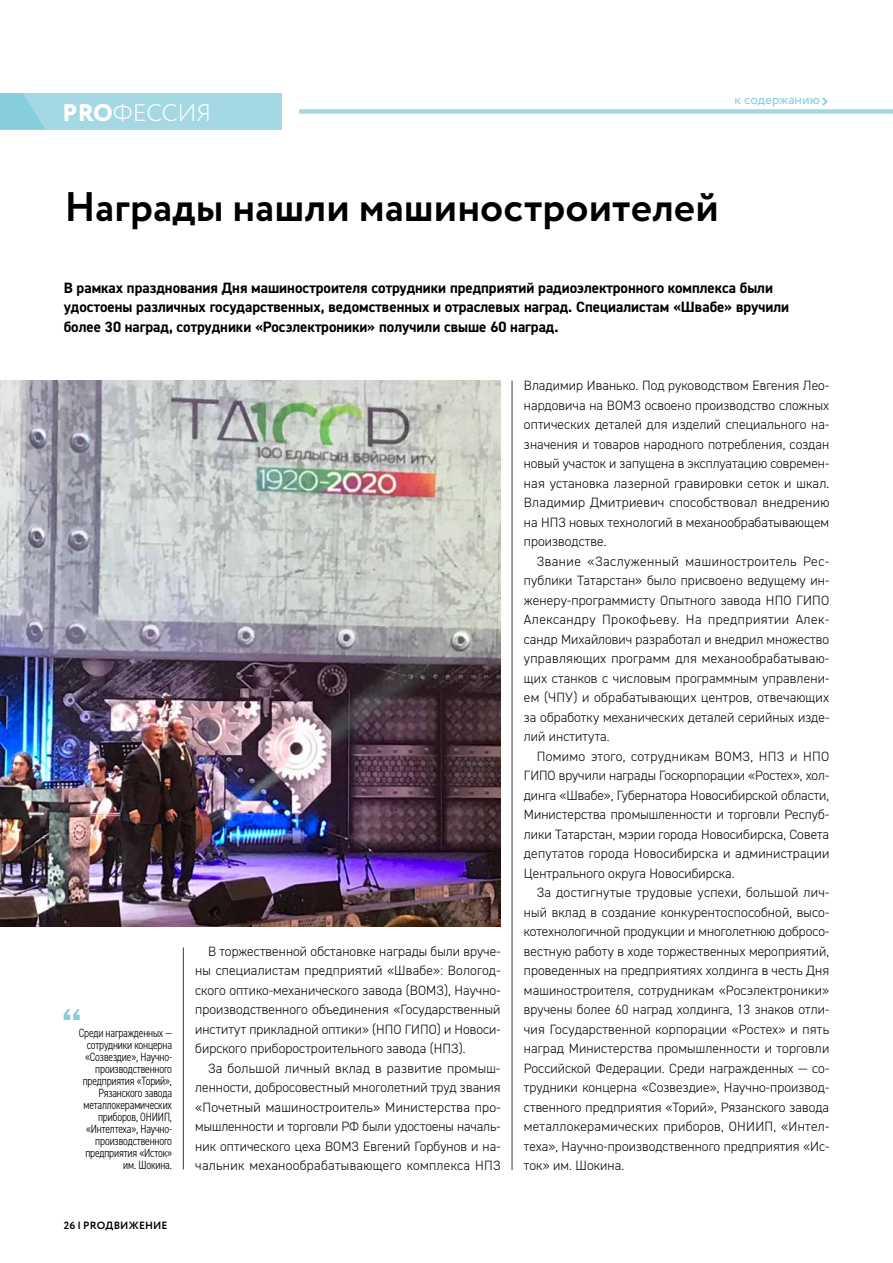
<style>
.page{position:relative;width:893px;height:1263px;background:#fff}
.page>*{position:absolute;margin:0;border:0;box-sizing:border-box;transform-origin:0 0}
.t1{font:700 41.25px "Circe";color:#000}
.t2{font:300 24px "Circe";color:#fff}
.t3{font:700 15px/19.5px "DIN2014";color:#000}
.t4{font:300 13.5px/19.5px "DIN2014";letter-spacing:.005em;color:#000;text-align:justify}
.t5{font:13.5px "Circe";color:#86cedd}
.t6{font:300 condensed 12px/12px "DIN2014";letter-spacing:-.01em;color:#000;text-align:right}
.t7{font:700 10.5px "Circe";letter-spacing:.01em;color:#000}
.s1{font-weight:800}
</style>
<div class="page">
<hr style="left:512px;top:381px;width:1px;height:789px;background:#3c3c3b">
<hr style="left:183px;top:947px;width:1px;height:222px;background:#3c3c3b">
<svg style="left:64px;top:1009px;width:16px;height:11px"></svg>
<img style="left:0;top:381px;width:500px;height:545px">
<div style="left:299px;top:109px;width:594px;height:5px;background:#a3d8e4"></div>
<div style="left:0;top:93px;width:281px;height:37px;background:#a3d8e4"></div>
<svg style="left:0;top:93px;width:45px;height:37px"></svg>
<h2 class="t2" style="left:63px;top:97px;width:150px"><span class="s1">PRO</span>ФЕССИЯ</h2>
<p class="t5" style="left:734px;top:90px;width:87px">к содержанию</p>
<h1 class="t1" style="left:65px;top:179px;width:656px">Награды нашли машиностроителей</h1>
<p class="t3" style="left:64px;top:277px;width:727px">В рамках празднования Дня машиностроителя сотрудники предприятий радиоэлектронного комплекса были удостоены различных государственных, ведомственных и отраслевых наград. Специалистам «Швабе» вручили более 30 наград, сотрудники «Росэлектроники» получили свыше 60 наград.</p>
<p class="t6" style="left:79px;top:1027px;width:95px">Среди награжденных — сотрудники концерна «Созвездие», Научно&shy;производственного предприятия «Торий»,<br>Рязанского завода металлокерамических приборов, ОНИИП, «Интелтеха», Научно&shy;производственного предприятия «Исток» им. Шокина.</p>
<p class="t7" style="left:64px;top:1218px;width:105px">26 | PROДВИЖЕНИЕ</p>
<p class="t4" style="left:195px;top:941px;width:307px;text-indent:13px">В торжественной обстановке награды были вруче‑ ны специалистам предприятий «Швабе»: Вологод‑ ского оптико-механического завода (ВОМЗ), Научно&shy;производственного объединения «Государственный институт прикладной оптики» (НПО ГИПО) и Новоси‑ бирского приборостроительного завода (НПЗ).</p>
<p class="t4" style="left:195px;top:1058px;width:307px;text-indent:13px">За большой личный вклад в развитие промыш‑ ленности, добросовестный многолетний труд звания «Почетный машиностроитель» Министерства про‑ мышленности и торговли РФ были удостоены началь‑ ник оптического цеха ВОМЗ Евгений Горбунов и на‑ чальник механообрабатывающего комплекса НПЗ</p>
<p class="t4" style="left:524px;top:376px;width:307px">Владимир Иванько. Под руководством Евгения Лео‑ нардовича на ВОМЗ освоено производство сложных оптических деталей для изделий специального на‑ значения и товаров народного потребления, создан новый участок и запущена в эксплуатацию современ‑ ная установка лазерной гравировки сеток и шкал.<br>Владимир Дмитриевич способствовал внедрению на НПЗ новых технологий в механообрабатывающем производстве.</p>
<p class="t4" style="left:524px;top:551px;width:307px;text-indent:13px">Звание «Заслуженный машиностроитель Рес‑ публики Татарстан» было присвоено ведущему ин‑ женеру-программисту Опытного завода НПО ГИПО Александру Прокофьеву. На предприятии Алек‑ сандр Михайлович разработал и внедрил множество управляющих программ для механообрабатываю‑ щих станков с числовым программным управлени‑ ем (ЧПУ) и обрабатывающих центров, отвечающих за обработку механических деталей серийных изде‑ лий института.</p>
<p class="t4" style="left:524px;top:746px;width:307px;text-indent:13px">Помимо этого, сотрудникам ВОМЗ, НПЗ и НПО ГИПО вручили награды Госкорпорации «Ростех», хол‑ динга «Швабе», Губернатора Новосибирской области, Министерства промышленности и торговли Респуб‑ лики Татарстан, мэрии города Новосибирска, Совета депутатов города Новосибирска и администрации Центрального округа Новосибирска.</p>
<p class="t4" style="left:524px;top:883px;width:307px;text-indent:13px">За достигнутые трудовые успехи, большой лич‑ ный вклад в создание конкурентоспособной, высо‑ котехнологичной продукции и многолетнюю добросо‑ вестную работу в ходе торжественных мероприятий, проведенных на предприятиях холдинга в честь Дня машиностроителя, сотрудникам «Росэлектроники» вручены более 60 наград холдинга, 13 знаков отли‑ чия Государственной корпорации «Ростех» и пять наград Министерства промышленности и торговли Российской Федерации. Среди награжденных — со‑ трудники концерна «Созвездие», Научно-производ‑ ственного предприятия «Торий», Рязанского завода металлокерамических приборов, ОНИИП, «Интел‑ теха», Научно-производственного предприятия «Ис‑ ток» им. Шокина.</p>
</div>
